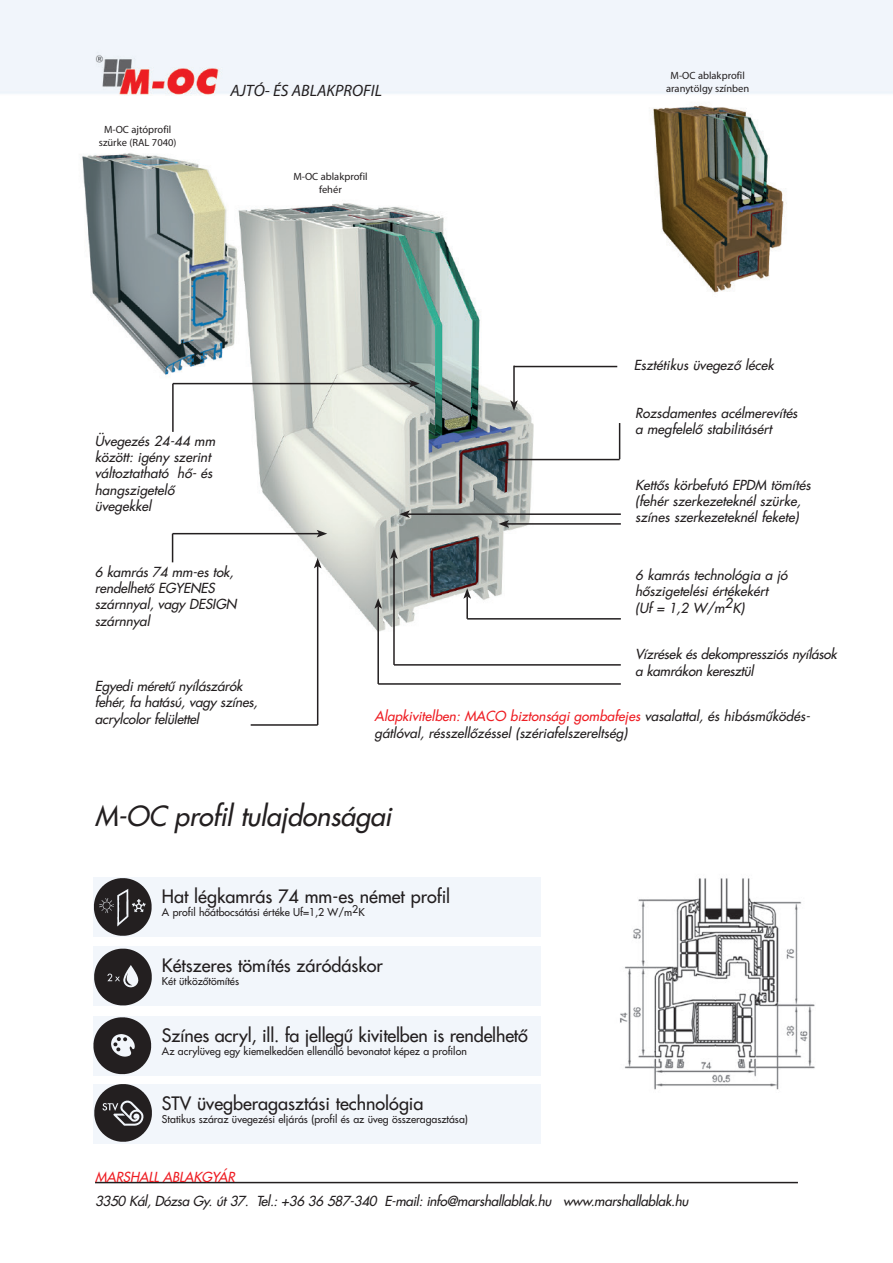
<style>
.page{position:relative;width:893px;height:1263px;background:#fff}
.page>*{position:absolute;margin:0;border:0;box-sizing:border-box;transform-origin:0 0}
.t1{font:italic 27px "Fujiyama 2";letter-spacing:-.01em;color:#231f20}
.t2{font:18px "Fujiyama 2";color:#231f20}
.t3{font:italic 16.5px "Myriad";color:#231f20}
.t4{font:italic 13.5px/16.2px "Fujiyama 2";letter-spacing:.005em;color:#231f20}
.t5{font:italic 13.5px "Fujiyama 2";letter-spacing:-.02em;color:#231f20}
.t6{font:italic 13.5px/16.2px "Fujiyama 2";letter-spacing:-.015em;color:#231f20}
.t7{font:italic 13.5px "Fujiyama 2";letter-spacing:-.01em;color:#ee1d23}
.t8{font:10.5px "Fujiyama 2";color:#231f20}
.t9{font:10.5px/12.6px "Myriad";color:#231f20;text-align:center}
.s1{color:#ee1d23}
</style>
<div class="page">
<img style="left:0;top:0;width:893px;height:1184px">
<hr style="left:172px;top:384px;width:2px;height:48px;background:#231f20">
<hr style="left:619px;top:423px;width:1px;height:36px;background:#231f20">
<hr style="left:173px;top:383px;width:238px;height:1px;background:#231f20">
<svg style="left:409px;top:380px;width:11px;height:7px"></svg>
<svg style="left:172px;top:534px;width:1px;height:28px"></svg>
<hr style="left:173px;top:533px;width:146px;height:1px;background:#231f20">
<svg style="left:317px;top:530px;width:10px;height:7px"></svg>
<hr style="left:317px;top:566px;width:1px;height:159px;background:#231f20">
<svg style="left:314px;top:558px;width:7px;height:10px"></svg>
<hr style="left:251px;top:724px;width:67px;height:2px;background:#231f20">
<hr style="left:506px;top:459px;width:114px;height:1px;background:#231f20">
<svg style="left:498px;top:456px;width:10px;height:7px"></svg>
<hr style="left:507px;top:523px;width:114px;height:2px;background:#231f20">
<svg style="left:498px;top:520px;width:11px;height:8px"></svg>
<hr style="left:407px;top:513px;width:214px;height:2px;background:#231f20">
<svg style="left:399px;top:510px;width:11px;height:8px"></svg>
<hr style="left:513px;top:366px;width:2px;height:37px;background:#231f20">
<svg style="left:510px;top:400px;width:8px;height:11px"></svg>
<hr style="left:514px;top:366px;width:103px;height:1px;background:#231f20">
<hr style="left:466px;top:596px;width:2px;height:23px;background:#231f20">
<svg style="left:463px;top:588px;width:8px;height:11px"></svg>
<hr style="left:467px;top:618px;width:154px;height:2px;background:#231f20">
<hr style="left:393px;top:557px;width:2px;height:108px;background:#231f20">
<svg style="left:390px;top:548px;width:8px;height:11px"></svg>
<hr style="left:394px;top:664px;width:227px;height:2px;background:#231f20">
<hr style="left:377px;top:606px;width:2px;height:78px;background:#231f20">
<svg style="left:374px;top:598px;width:8px;height:11px"></svg>
<hr style="left:378px;top:683px;width:243px;height:2px;background:#231f20">
<div style="left:94px;top:946px;width:447px;height:60px;background:#f2f6fb"></div>
<div style="left:94px;top:1016px;width:447px;height:59px;background:#f2f6fb"></div>
<div style="left:94px;top:877px;width:447px;height:60px;background:#f2f6fb"></div>
<img style="left:93px;top:878px;width:60px;height:60px">
<img style="left:93px;top:948px;width:60px;height:59px">
<img style="left:93px;top:1016px;width:59px;height:59px">
<div style="left:94px;top:1084px;width:447px;height:59px;background:#f2f6fb"></div>
<img style="left:93px;top:1084px;width:59px;height:59px">
<hr style="left:95px;top:1182px;width:703px;height:1px;background:#231f20">
<p class="t9" style="left:99px;top:124px;width:79px">M-OC ajtóprofil szürke (RAL 7040)</p>
<p class="t3" style="left:230px;top:82px;width:153px">AJTÓ- ÉS ABLAKPROFIL</p>
<p class="t9" style="left:293px;top:171px;width:76px">M-OC ablakprofil fehér</p>
<p class="t4" style="left:95px;top:432px;width:122px">Üvegezés 24−44 mm között: igény szerint változtatható hő− és hangszigetelő üvegekkel</p>
<p class="t4" style="left:95px;top:563px;width:143px">6 kamrás 74 mm−es tok, rendelhető EGYENES szárnnyal, vagy DESIGN szárnnyal</p>
<p class="t9" style="left:666px;top:70px;width:85px">M-OC ablakprofil aranytölgy színben</p>
<p class="t4" style="left:634px;top:356px;width:141px">Esztétikus üvegező lécek</p>
<p class="t4" style="left:635px;top:404px;width:164px">Rozsdamentes acélmerevítés a megfelelő stabilitásért</p>
<p class="t4" style="left:635px;top:476px;width:177px">Kettős körbefutó EPDM tömítés (fehér szerkezeteknél szürke, színes szerkezeteknél fekete)</p>
<p class="t4" style="left:635px;top:566px;width:154px">6 kamrás technológia a jó hőszigetelési értékekért (Uf = 1,2 W/m2K)</p>
<p class="t6" style="left:635px;top:646px;width:203px">Vízrések és dekompressziós nyílások a kamrákon keresztül</p>
<p class="t4" style="left:95px;top:677px;width:164px">Egyedi méretű nyílászárók fehér, fa hatású, vagy színes, acrylcolor felülettel</p>
<p class="t4" style="left:374px;top:708px;width:437px"><span class="s1">Alapkivitelben: MACO biztonsági gombafejes</span> vasalattal, és hibásműködés− gátlóval, résszellőzéssel (szériafelszereltség)</p>
<h1 class="t1" style="left:95px;top:795px;width:298px">M−OC profil tulajdonságai</h1>
<h2 class="t2" style="left:162px;top:883px;width:290px">Hat légkamrás 74 mm−es német profil</h2>
<p class="t8" style="left:162px;top:904px;width:204px">A profil hőátbocsátási értéke Uf=1,2 W/m2K</p>
<h2 class="t2" style="left:162px;top:952px;width:222px">Kétszeres tömítés záródáskor</h2>
<p class="t8" style="left:162px;top:973px;width:79px">Két ütközőtömítés</p>
<h2 class="t2" style="left:162px;top:1022px;width:367px">Színes acryl, ill. fa jellegű kivitelben is rendelhető</h2>
<p class="t8" style="left:162px;top:1043px;width:306px">Az acrylüveg egy kiemelkedően ellenálló bevonatot képez a profilon</p>
<h2 class="t2" style="left:162px;top:1090px;width:263px">STV üvegberagasztási technológia</h2>
<p class="t8" style="left:162px;top:1111px;width:307px">Statikus száraz üvegezési eljárás (profil és az üveg összeragasztása)</p>
<p class="t7" style="left:95px;top:1167px;width:141px">MARSHALL ABLAKGYÁR</p>
<p class="t5" style="left:95px;top:1191px;width:595px">3350 Kál, Dózsa Gy. út 37. Tel.: +36 36 587−340 E−mail: info@marshallablak.hu www.marshallablak.hu</p>
</div>
